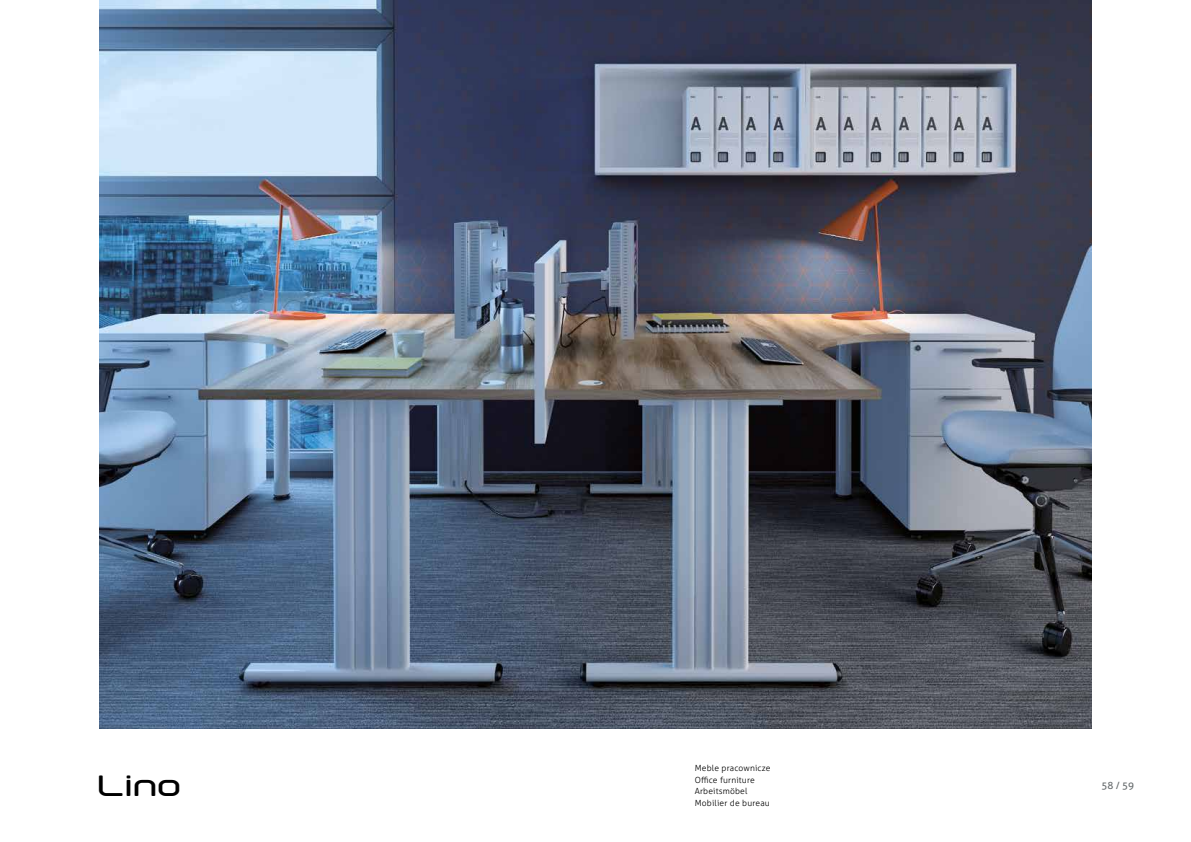
<style>
.page{position:relative;width:1191px;height:842px;background:#fff}
.page>*{position:absolute;margin:0;border:0;box-sizing:border-box;transform-origin:0 0}
.t1{font:30px "Downlink";color:#000}
.t2{font:10px "Aller";color:#676c6e}
.t3{font:300 8.5px/11.5px "Aller";letter-spacing:.02em;color:#000}
</style>
<div class="page">
<img style="left:99px;top:0;width:993px;height:729px">
<h1 class="t1" style="left:99px;top:765px;width:85px">Lino</h1>
<p class="t3" style="left:694px;top:762px;width:77px">Meble pracownicze<br>Office furniture<br>Arbeitsmöbel<br>Mobilier de bureau</p>
<p class="t2" style="left:1101px;top:779px;width:34px">58 / 59</p>
</div>
